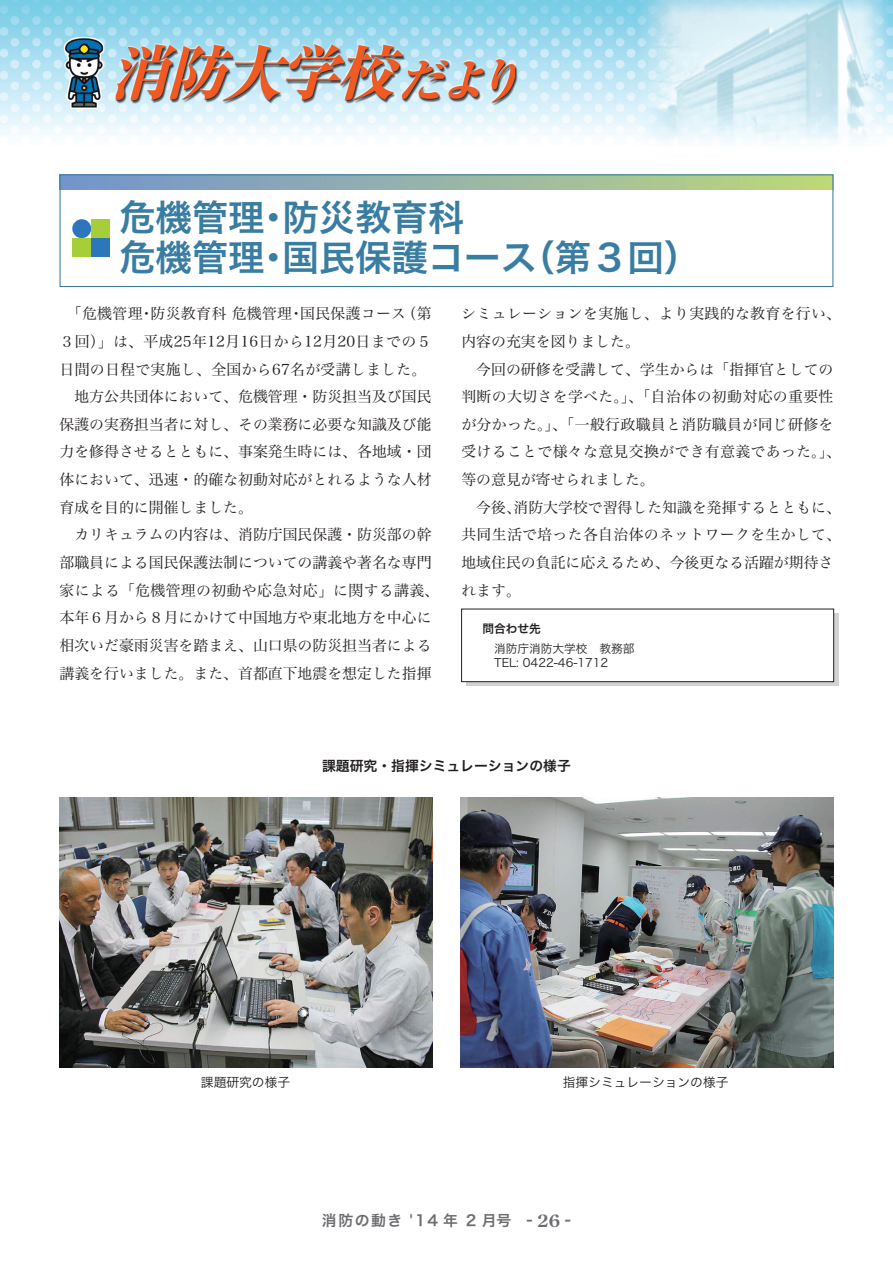
<style>
.page{position:relative;width:893px;height:1263px;background:#fff}
.page>*{position:absolute;margin:0;border:0;box-sizing:border-box;transform-origin:0 0}
.t1{font:36.15px/40.3px "Hira Kaku Pro N W6";letter-spacing:-.005em;color:#3a7da2}
.t2{font:14.85px/27.6px "Hira Min Pro N W3";color:#231f20}
.t3{font:14.85px/27.6px "Hira Min Pro N W3";letter-spacing:.025em;color:#231f20}
.t4{font:14.85px "Hira Min Pro N W3";letter-spacing:.02em;color:#231f20}
.t5{font:14.85px "Hira Kaku Pro W6";letter-spacing:.1em;color:#6c6d70}
.t6{font:13.8px "Hira Kaku Pro N W6";color:#231f20}
.t7{font:12.75px "Hira Kaku Pro N W3";color:#231f20}
.t8{font:11.7px/14.9px "Hira Kaku Pro N W3";color:#231f20}
.t9{font:11.7px "Hira Kaku Pro N W6";color:#231f20}
.s1{font-family:"Century Old Style Std";font-weight:700;font-size:16.95px}
</style>
<div class="page">
<img style="left:0;top:0;width:893px;height:143px">
<svg style="left:62px;top:176px;width:769px;height:13px;background:#97b5a5"></svg>
<div style="left:60px;top:174px;width:773px;height:113px;border:1px solid #3a7da2"></div>
<div style="left:72px;top:219px;width:19px;height:19px;background:#2e76bc;border-radius:50%"></div>
<div style="left:91px;top:219px;width:19px;height:19px;background:#a6ce39"></div>
<div style="left:72px;top:238px;width:19px;height:19px;background:#a6ce39"></div>
<div style="left:91px;top:238px;width:19px;height:19px;background:#2e76bc"></div>
<img style="left:60px;top:798px;width:373px;height:269px">
<img style="left:460px;top:798px;width:373px;height:269px">
<div style="left:467px;top:613px;width:372px;height:73px;background:linear-gradient(to right,#d1d2d4,#d1d2d4)"></div>
<div style="left:461px;top:609px;width:373px;height:73px;background:#fff;border:1px solid #231f20"></div>
<h1 class="t1" style="left:119px;top:196px;width:583px">危機管理・防災教育科<br>危機管理・国民保護コース（第３回）</h1>
<p class="t4" style="left:67px;top:301px;width:366px">「危機管理・防災教育科 危機管理・国民保護コース（第</p>
<p class="t4" style="left:60px;top:329px;width:373px">３回）」は、平成25年12月16日から12月20日までの５</p>
<p class="t4" style="left:60px;top:356px;width:368px">日間の日程で実施し、全国から67名が受講しました。</p>
<p class="t2" style="left:74px;top:381px;width:359px">地方公共団体において、危機管理・防災担当及び国民</p>
<p class="t2" style="left:60px;top:409px;width:374px">保護の実務担当者に対し、その業務に必要な知識及び能</p>
<p class="t2" style="left:60px;top:437px;width:374px">力を修得させるとともに、事案発生時には、各地域・団</p>
<p class="t2" style="left:60px;top:464px;width:374px">体において、迅速・的確な初動対応がとれるような人材</p>
<p class="t2" style="left:60px;top:492px;width:195px">育成を目的に開催しました。</p>
<p class="t2" style="left:74px;top:520px;width:359px">カリキュラムの内容は、消防庁国民保護・防災部の幹</p>
<p class="t2" style="left:60px;top:547px;width:374px">部職員による国民保護法制についての講義や著名な専門</p>
<p class="t3" style="left:60px;top:575px;width:381px">家による「危機管理の初動や応急対応」に関する講義、</p>
<p class="t2" style="left:60px;top:603px;width:374px">本年６月から８月にかけて中国地方や東北地方を中心に</p>
<p class="t2" style="left:60px;top:630px;width:374px">相次いだ豪雨災害を踏まえ、山口県の防災担当者による</p>
<p class="t2" style="left:60px;top:658px;width:374px">講義を行いました。また、首都直下地震を想定した指揮</p>
<p class="t3" style="left:461px;top:298px;width:381px">シミュレーションを実施し、より実践的な教育を行い、内容の充実を図りました。</p>
<p class="t3" style="left:461px;top:354px;width:381px;text-indent:15px">今回の研修を受講して、学生からは「指揮官としての判断の大切さを学べた。」、「自治体の初動対応の重要性が分かった。」、「一般行政職員と消防職員が同じ研修を受けることで様々な意見交換ができ有意義であった。」、等の意見が寄せられました。</p>
<p class="t2" style="left:461px;top:492px;width:381px;text-indent:15px">今後、消防大学校で習得した知識を発揮するとともに、共同生活で培った各自治体のネットワークを生かして、地域住民の負託に応えるため、今後更なる活躍が期待されます。</p>
<p class="t9" style="left:482px;top:618px;width:60px">問合わせ先</p>
<p class="t8" style="left:482px;top:640px;width:154px">　消防庁消防大学校　教務部　TEL: 0422-46-1712</p>
<p class="t6" style="left:322px;top:753px;width:250px">課題研究・指揮シミュレーションの様子</p>
<p class="t7" style="left:201px;top:1071px;width:91px">課題研究の様子</p>
<p class="t7" style="left:563px;top:1071px;width:167px">指揮シミュレーションの様子</p>
<p class="t5" style="left:322px;top:1207px;width:250px">消防の動き '14 年 2 月号 - <span class="s1">26</span> -</p>
</div>
